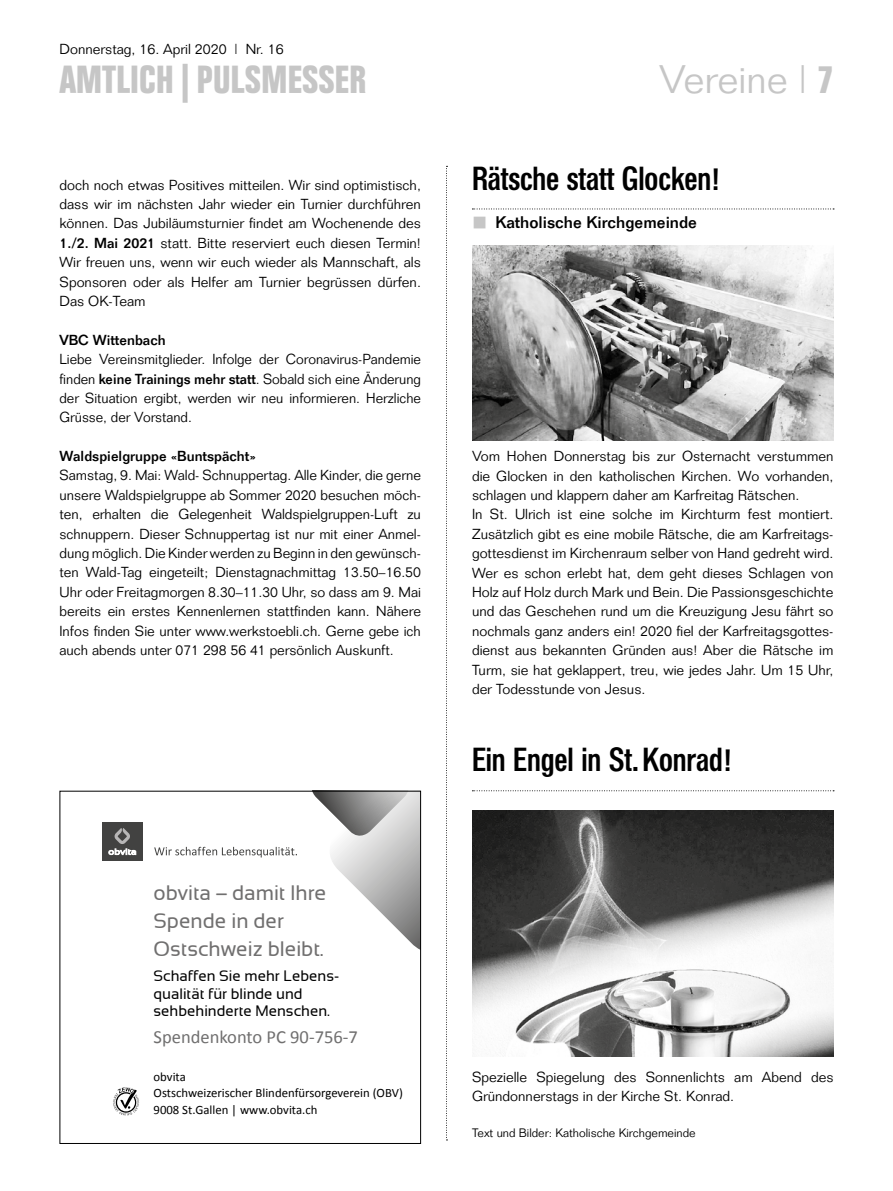
<style>
.page{position:relative;width:893px;height:1191px;background:#fff}
.page>*{position:absolute;margin:0;border:0;box-sizing:border-box;transform-origin:0 0}
.t1{font:700 39px "Folio Condensed BQ";letter-spacing:.02em;color:#c6c6c6}
.t2{font:300 39px "Folio";color:#c6c6c6}
.t3{font:500 33px "Folio Condensed BQ";color:#000}
.t4{font:20.85px/27.8px "Sansation";color:#706f6f}
.t5{font:18.6px "Calibri";color:#706f6f}
.t6{font:500 16.5px "Folio";color:#000}
.t7{font:15px/17.4px "Sansation";color:#000}
.t8{font:300 14.25px/19.4px "Folio";color:#000;text-align:justify}
.t9{font:500 14.25px "Folio";color:#000}
.t10{font:12.75px/16.2px "Calibri";color:#000}
.t11{font:300 12px "Folio";color:#000}
.s1{font-family:"Folio Condensed BQ";font-weight:700}
.s2{font-weight:500}
.s3{font-family:"Calibri"}
</style>
<div class="page">
<svg style="left:446px;top:166px;width:1px;height:974px"></svg>
<svg style="left:472px;top:790px;width:362px;height:1px"></svg>
<svg style="left:472px;top:209px;width:362px;height:1px"></svg>
<img style="left:472px;top:246px;width:361px;height:194px">
<img style="left:472px;top:810px;width:361px;height:247px">
<svg style="left:103px;top:822px;width:194px;height:294px"></svg>
<svg style="left:313px;top:791px;width:109px;height:173px"></svg>
<div style="left:60px;top:791px;width:361px;height:352px;border:1px solid #000"></div>
<p class="t8" style="left:60px;top:39px;width:226px">Donnerstag, 16. April 2020 | Nr. 16</p>
<h1 class="t1" style="left:60px;top:58px;width:308px">AMTLICH | PULSMESSER</h1>
<h1 class="t2" style="left:659px;top:56px;width:176px">Vereine | <span class="s1">7</span></h1>
<p class="t8" style="left:60px;top:175px;width:363px">doch noch etwas Positives mitteilen. Wir sind optimistisch, dass wir im nächsten Jahr wieder ein Turnier durchführen können. Das Jubiläumsturnier findet am Wochenende des <span class="s2">1./2. Mai 2021</span> statt. Bitte reserviert euch diesen Termin!<br>Wir freuen uns, wenn wir euch wieder als Mannschaft, als Sponsoren oder als Helfer am Turnier begrüssen dürfen.<br>Das OK-Team</p>
<p class="t9" style="left:60px;top:331px;width:108px">VBC Wittenbach</p>
<p class="t8" style="left:60px;top:349px;width:363px">Liebe Vereinsmitglieder. Infolge der Coronavirus-Pandemie finden <span class="s2">keine Trainings mehr statt</span>. Sobald sich eine Änderung der Situation ergibt, werden wir neu informieren. Herzliche Grüsse, der Vorstand.</p>
<p class="t9" style="left:60px;top:447px;width:198px">Waldspielgruppe «Buntspächt»</p>
<p class="t8" style="left:60px;top:466px;width:363px">Samstag, 9. Mai: Wald- Schnuppertag. Alle Kinder, die gerne unsere Waldspielgruppe ab Sommer 2020 besuchen möch&shy;ten, erhalten die Gelegenheit Waldspielgruppen-Luft zu schnuppern. Dieser Schnuppertag ist nur mit einer Anmel&shy;dung möglich. Die Kinder werden zu Beginn in den gewünsch&shy;ten Wald-Tag eingeteilt; Dienstagnachmittag 13.50–16.50<br>Uhr oder Freitagmorgen 8.30–11.30 Uhr, so dass am 9. Mai bereits ein erstes Kennenlernen stattfinden kann. Nähere Infos finden Sie unter www.werkstoebli.ch. Gerne gebe ich auch abends unter 071 298 56 41 persönlich Auskunft.</p>
<h3 class="t4" style="left:154px;top:879px;width:174px">obvita <span class="s3">–</span> damit Ihre<br>Spende in der<br>Ostschweiz bleibt.</h3>
<p class="t7" style="left:154px;top:967px;width:187px">Schaffen Sie mehr Lebens&shy;qualität für blinde und sehbehinderte Menschen.</p>
<h3 class="t5" style="left:154px;top:1025px;width:206px">Spendenkonto PC 90-756-7</h3>
<p class="t10" style="left:154px;top:1068px;width:251px">obvita<br>Ostschweizerischer Blindenfürsorgeverein (OBV)<br>9008 St.Gallen | www.obvita.ch</p>
<h2 class="t3" style="left:472px;top:160px;width:248px">Rätsche statt Glocken!</h2>
<p class="t6" style="left:495px;top:213px;width:203px">Katholische Kirchgemeinde</p>
<p class="t8" style="left:472px;top:446px;width:363px;text-align:left">Vom Hohen Donnerstag bis zur Osternacht verstummen die Glocken in den katholischen Kirchen. Wo vorhanden, schlagen und klappern daher am Karfreitag Rätschen.<br>In St. Ulrich ist eine solche im Kirchturm fest montiert.<br>Zusätzlich gibt es eine mobile Rätsche, die am Karfreitags&shy;gottesdienst im Kirchenraum selber von Hand gedreht wird.<br>Wer es schon erlebt hat, dem geht dieses Schlagen von Holz auf Holz durch Mark und Bein. Die Passionsgeschichte und das Geschehen rund um die Kreuzigung Jesu fährt so nochmals ganz anders ein! 2020 fiel der Karfreitagsgottes&shy;dienst aus bekannten Gründen aus! Aber die Rätsche im Turm, sie hat geklappert, treu, wie jedes Jahr. Um 15 Uhr, der Todesstunde von Jesus.</p>
<h2 class="t3" style="left:472px;top:741px;width:260px">Ein Engel in St.Konrad!</h2>
<p class="t8" style="left:472px;top:1067px;width:363px">Spezielle Spiegelung des Sonnenlichts am Abend des<br>Gründonnerstags in der Kirche St. Konrad.</p>
<p class="t11" style="left:472px;top:1125px;width:225px">Text und Bilder: Katholische Kirchgemeinde</p>
</div>
